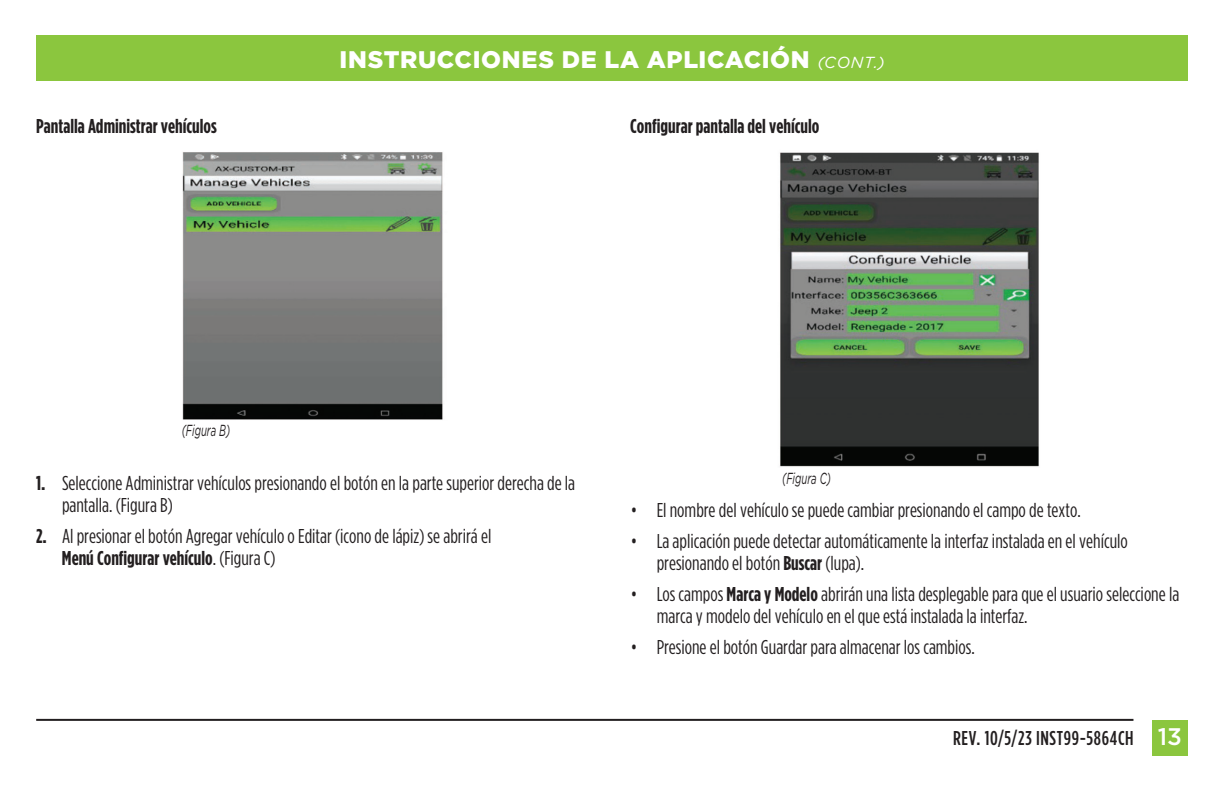
<style>
.page{position:relative;width:1224px;height:792px;background:#fff}
.page>*{position:absolute;margin:0;border:0;box-sizing:border-box;transform-origin:0 0}
.t1{font:900 24px "Gotham";letter-spacing:.025em;color:#fff}
.t2{font:20px/22px "Gotham Condensed";color:#231f20}
.t3{font:700 20px "Gotham Condensed";color:#231f20}
.t4{font:500 20px "Gotham Condensed";letter-spacing:.035em;color:#231f20}
.t5{font:italic 16px "Gotham";color:#231f20;scale:.6 1}
.s1{font-weight:400;font-style:italic;font-size:16px}
.s2{font-weight:700}
.s3{font-family:"Gotham";font-size:24px;color:#fff}
</style>
<div class="page">
<div style="left:1152px;top:720px;width:36px;height:36px;background:#8bc63e"></div>
<div style="left:36px;top:36px;width:1152px;height:45px;background:#8bc63e"></div>
<hr style="left:36px;top:719px;width:1097px;height:2px;background:#231f20">
<img style="left:182px;top:152px;width:261px;height:268px">
<img style="left:780px;top:152px;width:259px;height:315px">
<p class="t1" style="left:339px;top:46px;width:547px">INSTRUCCIONES DE LA APLICACIÓN <span class="s1">(CONT.)</span></p>
<p class="t3" style="left:36px;top:114px;width:182px">Pantalla Administrar vehículos</p>
<p class="t3" style="left:630px;top:114px;width:191px">Configurar pantalla del vehículo</p>
<p class="t5" style="left:182px;top:422px;width:82px">(Figura B)</p>
<p class="t2" style="left:62px;top:471px;width:515px;text-indent:-26px"><span class="s2">1.</span> Seleccione Administrar vehículos presionando el botón en la parte superior derecha de la pantalla. (Figura B)</p>
<p class="t2" style="left:62px;top:524px;width:431px;text-indent:-26px"><span class="s2">2.</span> Al presionar el botón Agregar vehículo o Editar (icono de lápiz) se abrirá el<br><span class="s2">Menú Configurar vehículo</span>. (Figura C)</p>
<p class="t5" style="left:782px;top:469px;width:83px">(Figura C)</p>
<p class="t2" style="left:631px;top:499px;width:452px">• El nombre del vehículo se puede cambiar presionando el campo de texto.</p>
<p class="t2" style="left:657px;top:530px;width:473px;text-indent:-26px">• La aplicación puede detectar automáticamente la interfaz instalada en el vehículo presionando el botón <span class="s2">Buscar</span> (lupa).</p>
<p class="t2" style="left:657px;top:583px;width:524px;text-indent:-26px">• Los campos <span class="s2">Marca y Modelo</span> abrirán una lista desplegable para que el usuario seleccione la marca y modelo del vehículo en el que está instalada la interfaz.</p>
<p class="t2" style="left:631px;top:636px;width:346px">• Presione el botón Guardar para almacenar los cambios.</p>
<p class="t4" style="left:953px;top:726px;width:230px">REV. 10/5/23 INST99-5864CH <span class="s3">13</span></p>
</div>
